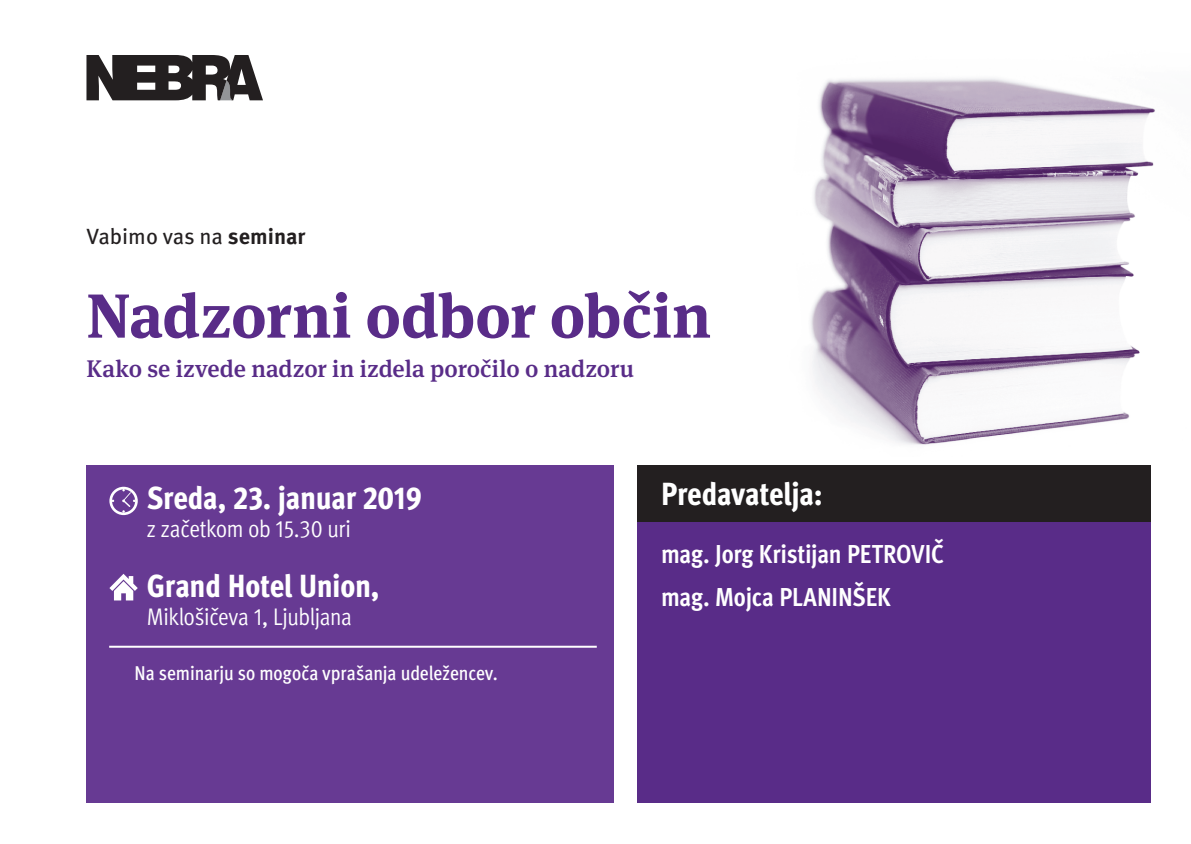
<style>
.page{position:relative;width:1191px;height:844px;background:#fff}
.page>*{position:absolute;margin:0;border:0;box-sizing:border-box;transform-origin:0 0}
.t1{font:700 62px "Meta Serif Pro";letter-spacing:-.005em;color:#592c88}
.t2{font:800 condensed 32px "Meta Pro";letter-spacing:-.01em;color:#fff}
.t3{font:700 condensed 26px/42.6px "Meta Pro";letter-spacing:-.005em;color:#fff}
.t4{font:500 24px "Meta Serif Pro";letter-spacing:.005em;color:#592c88}
.t5{font:24px "Meta Pro Cond Norm";letter-spacing:-.015em;color:#fff}
.t6{font:22px "Meta Pro";letter-spacing:-.005em;color:#231f20}
.t7{font:500 condensed 20px "Meta Pro";color:#fff}
.s1{font-weight:700}
</style>
<div class="page">
<svg style="left:86px;top:55px;width:177px;height:45px"></svg>
<div style="left:86px;top:465px;width:528px;height:337px;background:#673a93"></div>
<svg style="left:109px;top:487px;width:29px;height:28px"></svg>
<div style="left:637px;top:465px;width:514px;height:337px;background:#592c88"></div>
<div style="left:637px;top:465px;width:514px;height:57px;background:#231f20"></div>
<img style="left:810px;top:78px;width:345px;height:367px">
<svg style="left:109px;top:574px;width:29px;height:26px"></svg>
<hr style="left:109px;top:646px;width:488px;height:2px;background:#fff">
<p class="t6" style="left:86px;top:219px;width:220px">Vabimo vas na <span class="s1">seminar</span></p>
<h1 class="t1" style="left:86px;top:266px;width:626px">Nadzorni odbor občin</h1>
<p class="t4" style="left:86px;top:350px;width:549px">Kako se izvede nadzor in izdela poročilo o nadzoru</p>
<p class="t2" style="left:147px;top:474px;width:276px">Sreda, 23. januar 2019</p>
<p class="t5" style="left:147px;top:512px;width:206px">z začetkom ob 15.30 uri</p>
<p class="t2" style="left:147px;top:562px;width:234px">Grand Hotel Union,</p>
<p class="t5" style="left:147px;top:600px;width:207px">Miklošičeva 1, Ljubljana</p>
<p class="t7" style="left:134px;top:658px;width:365px">Na seminarju so mogoča vprašanja udeležencev.</p>
<p class="t2" style="left:661px;top:470px;width:163px">Predavatelja:</p>
<p class="t3" style="left:661px;top:532px;width:285px">mag. Jorg Kristijan PETROVIČ mag. Mojca PLANINŠEK</p>
</div>
